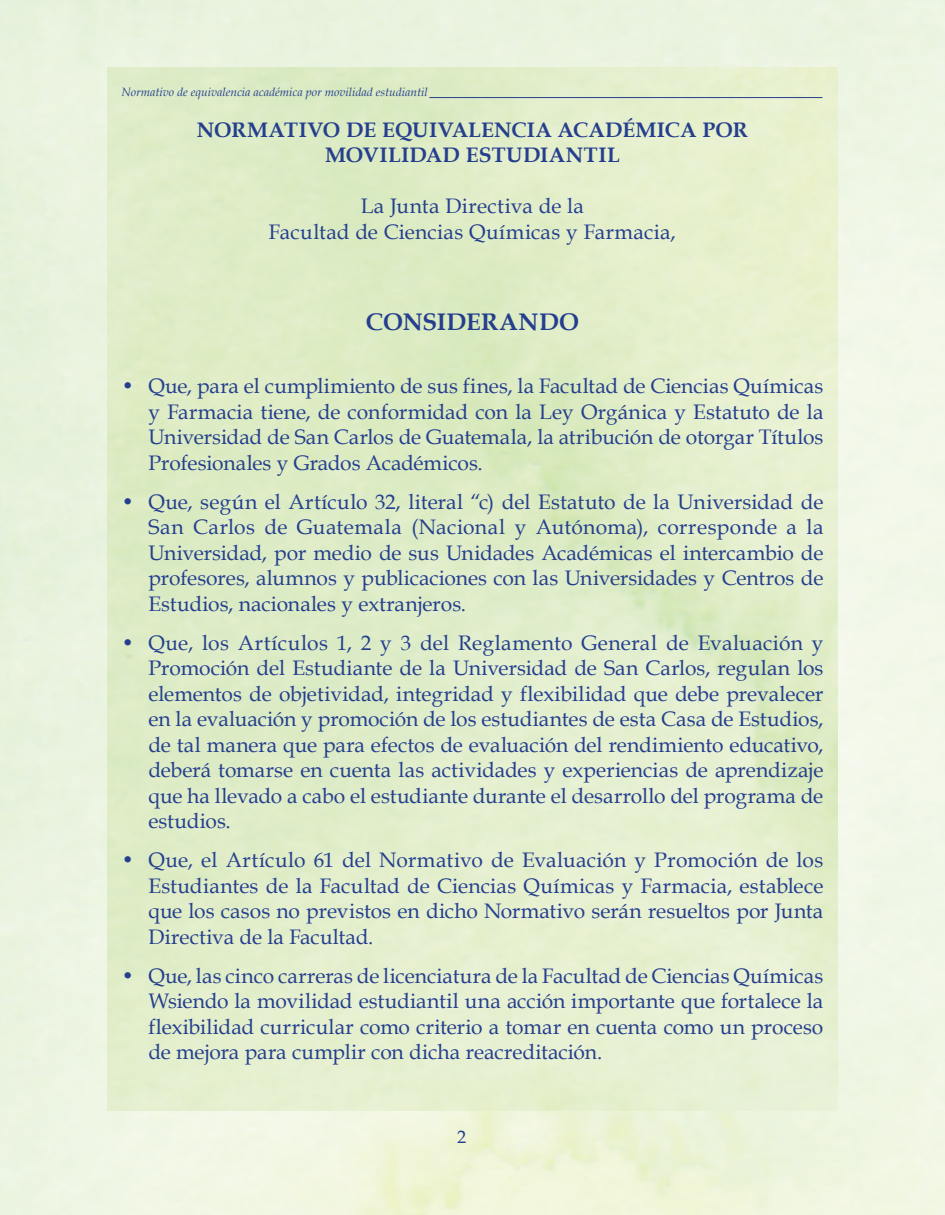
<style>
.page{position:relative;width:945px;height:1215px;background:#fff}
.page>*{position:absolute;margin:0;border:0;box-sizing:border-box;transform-origin:0 0}
.t1{font:700 24px "Book Antiqua";letter-spacing:.01em;color:#253f8e}
.t2{font:21px/25.5px "Book Antiqua";color:#253f8e;text-align:justify}
.t3{font:700 21px/25.5px "Book Antiqua";letter-spacing:.015em;color:#253f8e;text-align:center}
.t4{font:18px "Book Antiqua";color:#253f8e}
.t5{font:italic 12px "Book Antiqua";color:#253f8e}
</style>
<div class="page">
<hr style="left:429px;top:97px;width:393px;height:1px;background:#253f8e">
<p class="t5" style="left:122px;top:85px;width:308px">Normativo de equivalencia académica por movilidad estudiantil</p>
<p class="t3" style="left:197px;top:117px;width:553px">NORMATIVO DE EQUIVALENCIA ACADÉMICA POR<br>MOVILIDAD ESTUDIANTIL</p>
<p class="t2" style="left:269px;top:193px;width:408px;text-align:center">La Junta Directiva de la<br>Facultad de Ciencias Químicas y Farmacia,</p>
<p class="t1" style="left:366px;top:308px;width:215px">CONSIDERANDO</p>
<p class="t2" style="left:148px;top:373px;width:677px;text-indent:-27px">• Que, para el cumplimiento de sus fines, la Facultad de Ciencias Químicas y Farmacia tiene, de conformidad con la Ley Orgánica y Estatuto de la Universidad de San Carlos de Guatemala, la atribución de otorgar Títulos Profesionales y Grados Académicos.</p>
<p class="t2" style="left:148px;top:489px;width:677px;text-indent:-27px">• Que, según el Artículo 32, literal “c) del Estatuto de la Universidad de San Carlos de Guatemala (Nacional y Autónoma), corresponde a la Universidad, por medio de sus Unidades Académicas el intercambio de profesores, alumnos y publicaciones con las Universidades y Centros de Estudios, nacionales y extranjeros.</p>
<p class="t2" style="left:148px;top:630px;width:677px;text-indent:-27px">• Que, los Artículos 1, 2 y 3 del Reglamento General de Evaluación y Promoción del Estudiante de la Universidad de San Carlos, regulan los elementos de objetividad, integridad y flexibilidad que debe prevalecer en la evaluación y promoción de los estudiantes de esta Casa de Estudios, de tal manera que para efectos de evaluación del rendimiento educativo, deberá tomarse en cuenta las actividades y experiencias de aprendizaje que ha llevado a cabo el estudiante durante el desarrollo del programa de estudios.</p>
<p class="t2" style="left:148px;top:847px;width:677px;text-indent:-27px">• Que, el Artículo 61 del Normativo de Evaluación y Promoción de los Estudiantes de la Facultad de Ciencias Químicas y Farmacia, establece que los casos no previstos en dicho Normativo serán resueltos por Junta Directiva de la Facultad.</p>
<p class="t2" style="left:148px;top:963px;width:677px;text-indent:-27px">• Que, las cinco carreras de licenciatura de la Facultad de Ciencias Químicas Wsiendo la movilidad estudiantil una acción importante que fortalece la flexibilidad curricular como criterio a tomar en cuenta como un proceso de mejora para cumplir con dicha reacreditación.</p>
<p class="t4" style="left:457px;top:1126px;width:10px">2</p>
</div>
